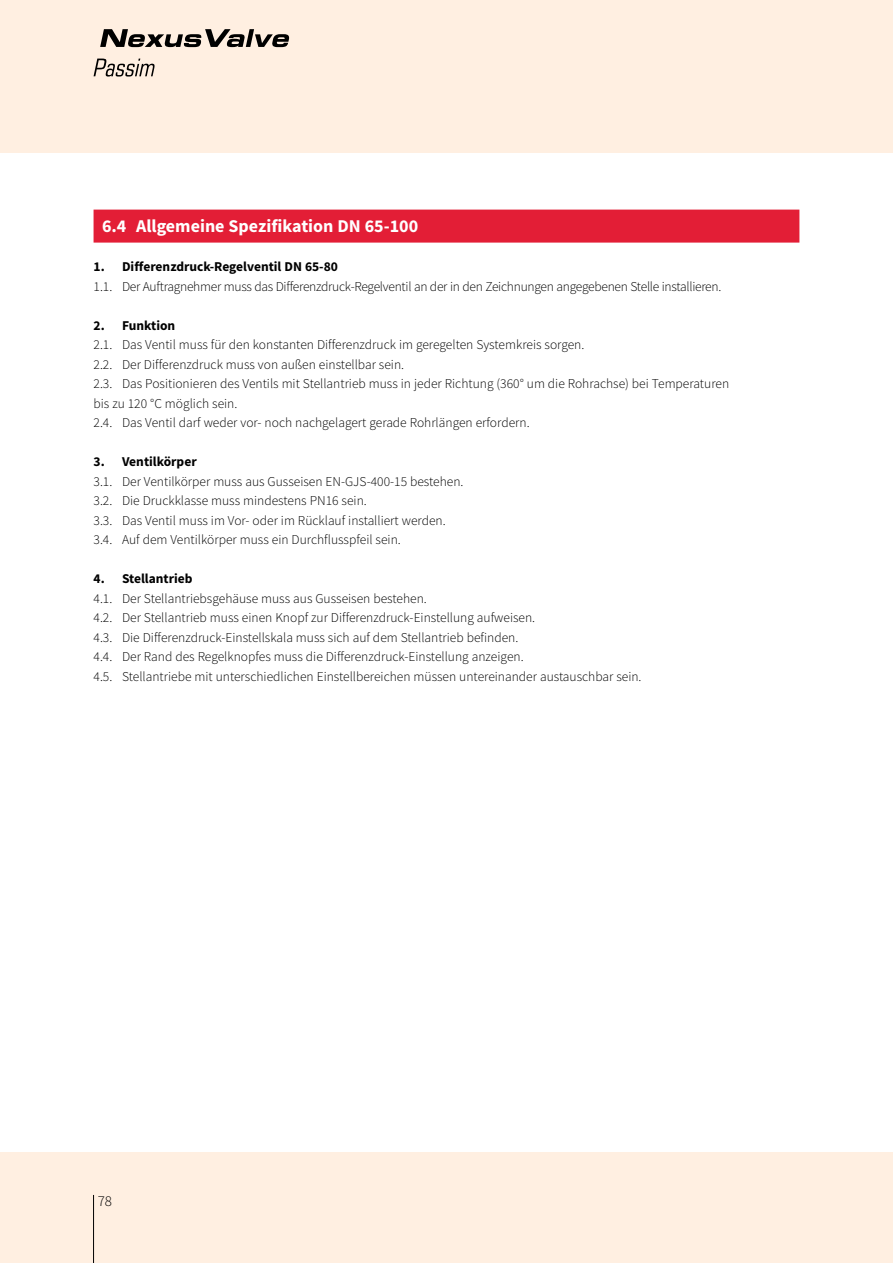
<style>
.page{position:relative;width:893px;height:1263px;background:#fff}
.page>*{position:absolute;margin:0;border:0;box-sizing:border-box;transform-origin:0 0}
.t1{font:700 18px "Source Sans Pro";color:#fff}
.t2{font:300 15px "Source Sans Pro";color:#000}
.t3{font:300 13.5px/19.5px "Source Sans Pro";color:#000}
.t4{font:300 13.5px "Source Sans Pro";letter-spacing:-.02em;color:#000}
.t5{font:700 13.5px "Source Sans Pro";color:#000}
</style>
<div class="page">
<div style="left:0;top:0;width:893px;height:153px;background:#ffefe1"></div>
<div style="left:0;top:1152px;width:893px;height:111px;background:#ffefe1"></div>
<hr style="left:93px;top:1195px;width:1px;height:68px;background:#000">
<svg style="left:94px;top:59px;width:61px;height:18px"></svg>
<svg style="left:100px;top:29px;width:189px;height:18px"></svg>
<div style="left:94px;top:210px;width:705px;height:33px;background:#e31e36"></div>
<h1 class="t1" style="left:102px;top:214px;width:318px">6.4 Allgemeine Spezifikation DN 65-100</h1>
<p class="t5" style="left:94px;top:257px;width:246px">1. Differenzdruck-Regelventil DN 65-80</p>
<p class="t4" style="left:94px;top:278px;width:629px">1.1. Der Auftragnehmer muss das Differenzdruck-Regelventil an der in den Zeichnungen angegebenen Stelle installieren.</p>
<p class="t5" style="left:94px;top:316px;width:83px">2. Funktion</p>
<p class="t3" style="left:94px;top:335px;width:637px">2.1. Das Ventil muss für den konstanten Differenzdruck im geregelten Systemkreis sorgen.<br>2.2. Der Differenzdruck muss von außen einstellbar sein.<br>2.3. Das Positionieren des Ventils mit Stellantrieb muss in jeder Richtung (360° um die Rohrachse) bei Temperaturen bis zu 120 °C möglich sein.<br>2.4. Das Ventil darf weder vor- noch nachgelagert gerade Rohrlängen erfordern.</p>
<p class="t5" style="left:94px;top:452px;width:105px">3. Ventilkörper</p>
<p class="t3" style="left:94px;top:471px;width:371px">3.1. Der Ventilkörper muss aus Gusseisen EN-GJS-400-15 bestehen.<br>3.2. Die Druckklasse muss mindestens PN16 sein.<br>3.3. Das Ventil muss im Vor- oder im Rücklauf installiert werden.<br>3.4. Auf dem Ventilkörper muss ein Durchflusspfeil sein.</p>
<p class="t5" style="left:94px;top:569px;width:101px">4. Stellantrieb</p>
<p class="t3" style="left:94px;top:588px;width:550px">4.1. Der Stellantriebsgehäuse muss aus Gusseisen bestehen.<br>4.2. Der Stellantrieb muss einen Knopf zur Differenzdruck-Einstellung aufweisen.<br>4.3. Die Differenzdruck-Einstellskala muss sich auf dem Stellantrieb befinden.<br>4.4. Der Rand des Regelknopfes muss die Differenzdruck-Einstellung anzeigen.<br>4.5. Stellantriebe mit unterschiedlichen Einstellbereichen müssen untereinander austauschbar sein.</p>
<p class="t2" style="left:98px;top:1192px;width:16px">78</p>
</div>
